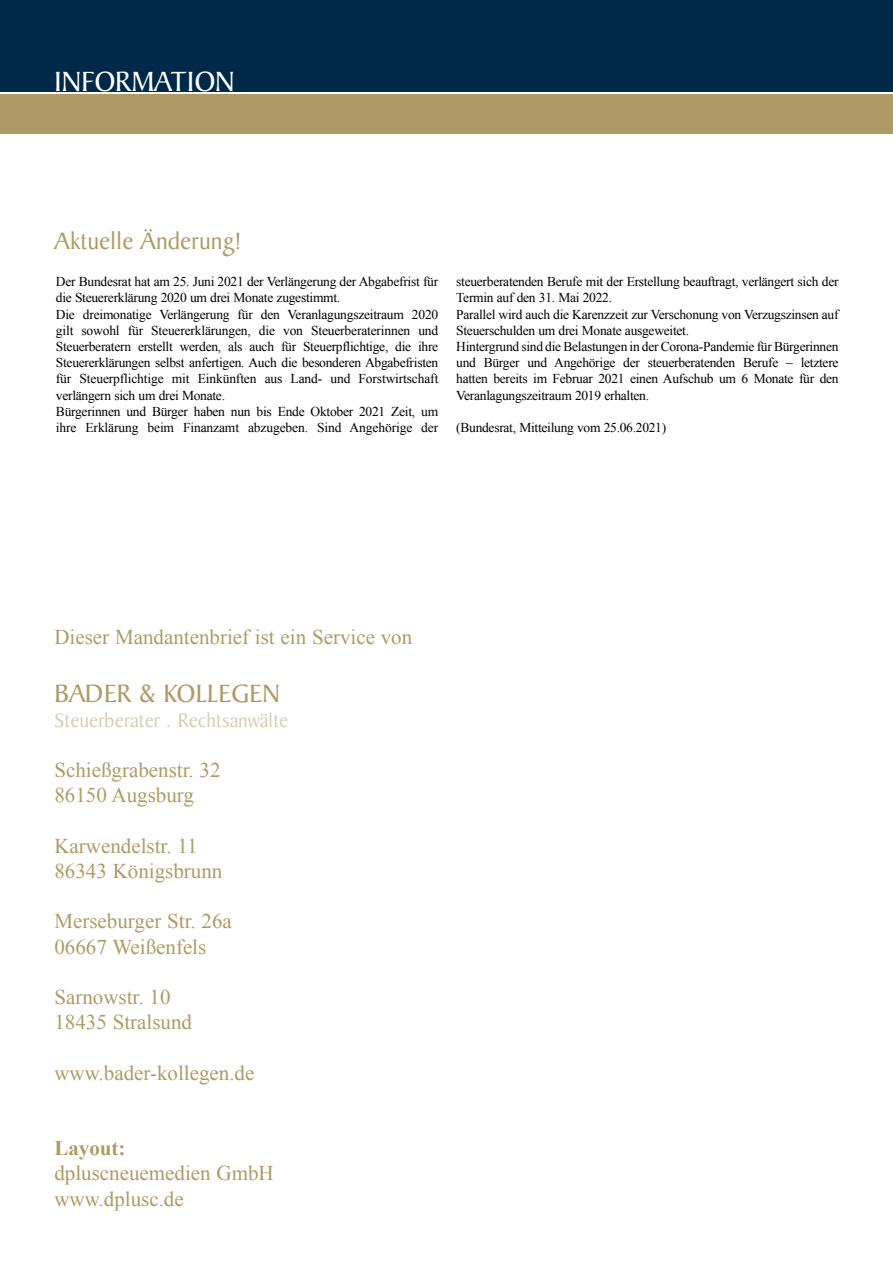
<style>
.page{position:relative;width:893px;height:1263px;background:#fff}
.page>*{position:absolute;margin:0;border:0;box-sizing:border-box;transform-origin:0 0}
.t1{font:30px "Baker Signet Std";color:#fff}
.t2{font:27px "Baker Signet Std";color:#ae9a64}
.t3{font:25.5px "Baker Signet Std";color:#ae9a64}
.t4{font:21px/25.2px "Times New Roman";color:#ae9a64}
.t5{font:21px "Baker Signet Std";color:#d7cdb1}
.t6{font:700 21px "Times New Roman";color:#ae9a64}
.t7{font:13.5px/16.2px "Times New Roman";letter-spacing:-.02em;color:#000}
</style>
<div class="page">
<div style="left:0;top:0;width:893px;height:91px;background:#002848"></div>
<div style="left:0;top:94px;width:893px;height:40px;background:#ae9a64"></div>
<h1 class="t1" style="left:54px;top:66px;width:182px">INFORMATION</h1>
<h3 class="t3" style="left:54px;top:228px;width:189px">Aktuelle Änderung!</h3>
<p class="t7" style="left:56px;top:273px;width:384px">Der Bundesrat hat am 25. Juni 2021 der Verlängerung der Abgabefrist für die Steuererklärung 2020 um drei Monate zugestimmt.<br>Die dreimonatige Verlängerung für den Veranlagungszeitraum 2020 gilt sowohl für Steuererklärungen, die von Steuerberaterinnen und Steuerberatern erstellt werden, als auch für Steuerpflichtige, die ihre Steuererklärungen selbst anfertigen. Auch die besonderen Abgabefristen für Steuerpflichtige mit Einkünften aus Land- und Forstwirtschaft verlängern sich um drei Monate.<br>Bürgerinnen und Bürger haben nun bis Ende Oktober 2021 Zeit, um ihre Erklärung beim Finanzamt abzugeben. Sind Angehörige der</p>
<p class="t7" style="left:456px;top:273px;width:384px">steuerberatenden Berufe mit der Erstellung beauftragt, verlängert sich der Termin auf den 31. Mai 2022.<br>Parallel wird auch die Karenzzeit zur Verschonung von Verzugszinsen auf Steuerschulden um drei Monate ausgeweitet.<br>Hintergrund sind die Belastungen in der Corona-Pandemie für Bürgerinnen und Bürger und Angehörige der steuerberatenden Berufe – letztere hatten bereits im Februar 2021 einen Aufschub um 6 Monate für den Veranlagungszeitraum 2019 erhalten.</p>
<p class="t7" style="left:456px;top:419px;width:212px">(Bundesrat, Mitteilung vom 25.06.2021)</p>
<h3 class="t4" style="left:54px;top:624px;width:359px">Dieser Mandantenbrief ist ein Service von</h3>
<h2 class="t2" style="left:54px;top:678px;width:227px">BADER &amp; KOLLEGEN</h2>
<h3 class="t5" style="left:54px;top:709px;width:235px">Steuerberater . Rechtsanwälte</h3>
<h3 class="t4" style="left:54px;top:757px;width:168px">Schießgrabenstr. 32<br>86150 Augsburg</h3>
<h3 class="t4" style="left:54px;top:833px;width:169px">Karwendelstr. 11<br>86343 Königsbrunn</h3>
<h3 class="t4" style="left:54px;top:908px;width:179px">Merseburger Str. 26a<br>06667 Weißenfels</h3>
<h3 class="t4" style="left:54px;top:984px;width:139px">Sarnowstr. 10<br>18435 Stralsund</h3>
<h3 class="t4" style="left:54px;top:1060px;width:201px">www.bader-kollegen.de</h3>
<h3 class="t6" style="left:54px;top:1134px;width:73px">Layout:</h3>
<h3 class="t4" style="left:54px;top:1160px;width:221px">dpluscneuemedien GmbH www.dplusc.de</h3>
</div>
